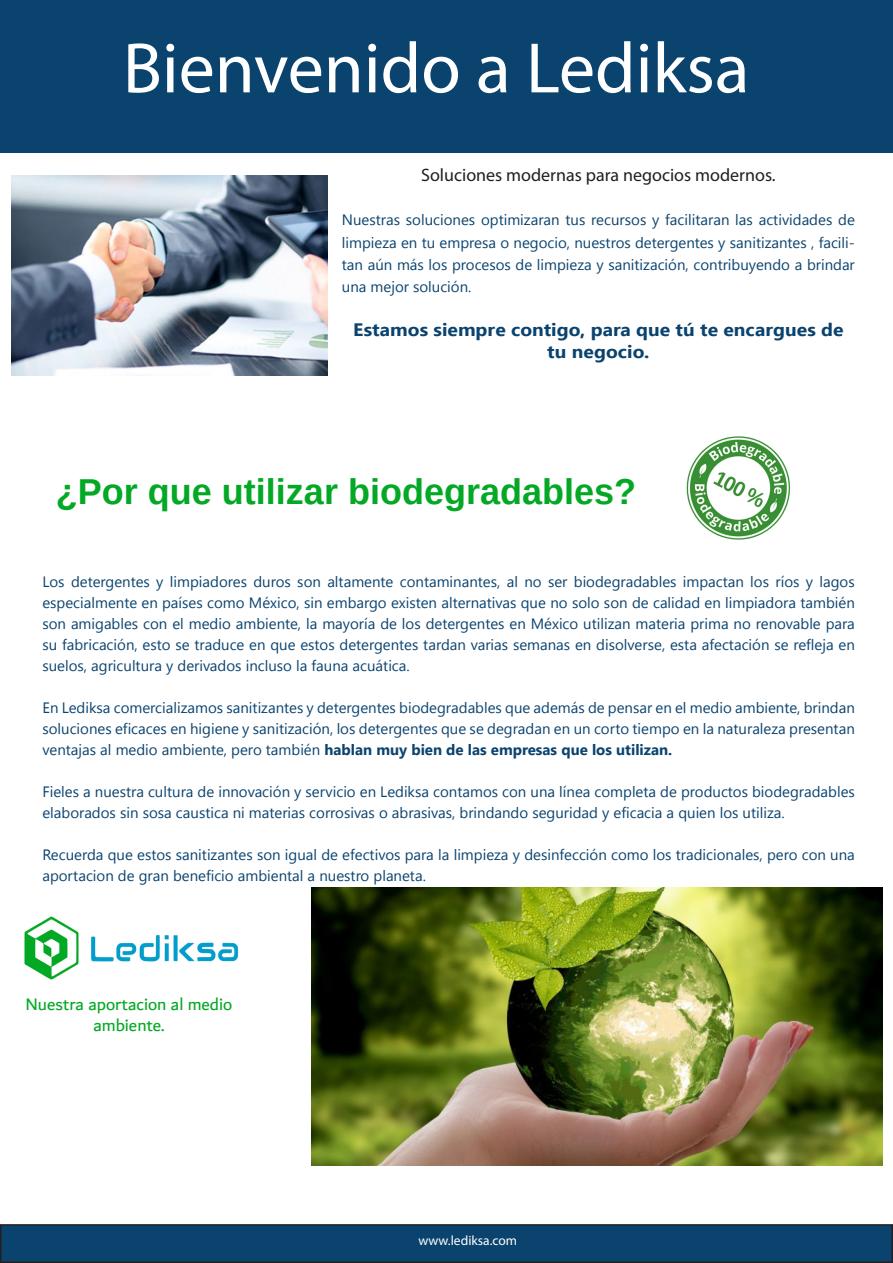
<style>
.page{position:relative;width:893px;height:1263px;background:#fff}
.page>*{position:absolute;margin:0;border:0;box-sizing:border-box;transform-origin:0 0}
.t1{font:72px "Myriad Pro";color:#fff}
.t2{font:67.5px "Myriad Pro";color:#fff}
.t3{font:700 36px "Arimo";color:#03a825}
.main_body{font:700 18px/22.2px "Ebrima";color:#0b436f;text-align:center;scale:1.07 1}
.main_body-2{font:18px "Myriad Pro";color:#231f20}
.t4{font:18px "Dubai";color:#03a825}
.main_body-3{font:15px/21px "Nirmala UI";color:#0b436f;text-align:justify}
.t5{font:13.5px "Myriad Pro";color:#fff}
.s1{font-weight:700}
</style>
<div class="page">
<div style="left:0;top:0;width:893px;height:153px;background:#0b436f"></div>
<img style="left:11px;top:175px;width:317px;height:200px">
<img style="left:686px;top:436px;width:105px;height:104px">
<div style="left:1px;top:1225px;width:891px;height:37px;background:#0b436f"></div>
<div style="left:0;top:1224px;width:893px;height:39px;border:2px solid #231f20"></div>
<img style="left:24px;top:916px;width:215px;height:64px">
<img style="left:311px;top:887px;width:572px;height:278px">
<p class="t1" style="left:123px;top:24px;width:628px">Bienvenido a Lediksa</p>
<h2 class="t2" style="left:64px;top:51px;width:352px">Our Services</h2>
<p class="main_body-2" style="left:421px;top:164px;width:356px">Soluciones modernas para negocios modernos.</p>
<p class="main_body-3" style="left:342px;top:208px;width:514px;line-height:22.2px">Nuestras soluciones optimizaran tus recursos y facilitaran las actividades de limpieza en tu empresa o negocio, nuestros detergentes y sanitizantes , facili&shy;tan aún más los procesos de limpieza y sanitización, contribuyendo a brindar una mejor solución.</p>
<p class="main_body" style="left:353px;top:318px;width:460px">Estamos siempre contigo, para que tú te encargues de tu negocio.</p>
<p class="t3" style="left:56px;top:466px;width:582px">¿Por que utilizar biodegradables?</p>
<p class="main_body-3" style="left:42px;top:570px;width:814px">Los detergentes y limpiadores duros son altamente contaminantes, al no ser biodegradables impactan los ríos y lagos especialmente en países como México, sin embargo existen alternativas que no solo son de calidad en limpiadora también son amigables con el medio ambiente, la mayoría de los detergentes en México utilizan materia prima no renovable para su fabricación, esto se traduce en que estos detergentes tardan varias semanas en disolverse, esta afectación se refleja en suelos, agricultura y derivados incluso la fauna acuática.</p>
<p class="main_body-3" style="left:42px;top:696px;width:814px">En Lediksa comercializamos sanitizantes y detergentes biodegradables que además de pensar en el medio ambiente, brindan soluciones eficaces en higiene y sanitización, los detergentes que se degradan en un corto tiempo en la naturaleza presentan ventajas al medio ambiente, pero también <span class="s1">hablan muy bien de las empresas que los utilizan.</span></p>
<p class="main_body-3" style="left:42px;top:780px;width:814px">Fieles a nuestra cultura de innovación y servicio en Lediksa contamos con una línea completa de productos biodegradables elaborados sin sosa caustica ni materias corrosivas o abrasivas, brindando seguridad y eficacia a quien los utiliza.</p>
<p class="main_body-3" style="left:42px;top:843px;width:814px">Recuerda que estos sanitizantes son igual de efectivos para la limpieza y desinfección como los tradicionales, pero con una aportacion de gran beneficio ambiental a nuestro planeta.</p>
<p class="t4" style="left:25px;top:993px;width:208px">Nuestra aportacion al medio</p>
<p class="t4" style="left:93px;top:1014px;width:72px">ambiente.</p>
<p class="t5" style="left:418px;top:1232px;width:100px">www.lediksa.com</p>
</div>
